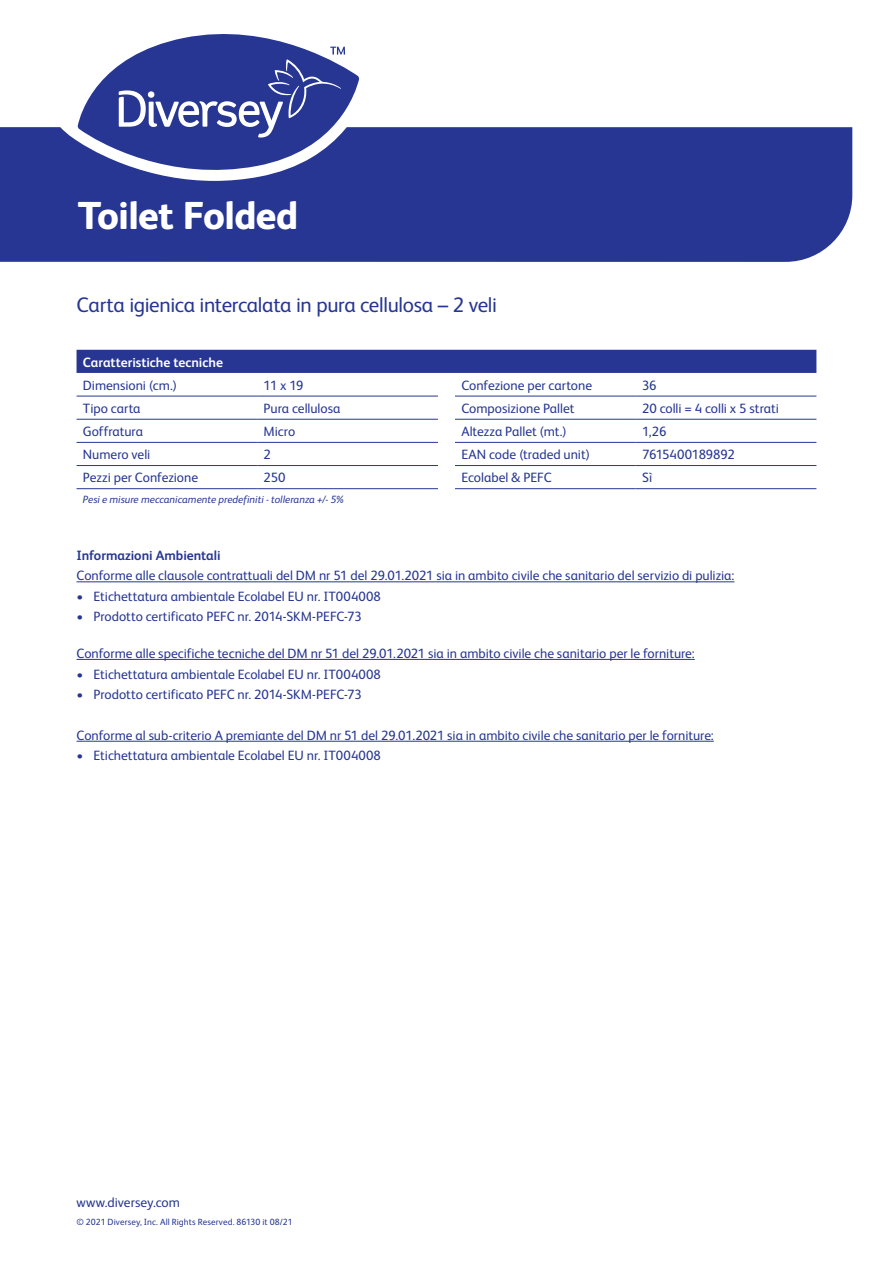
<style>
.page{position:relative;width:893px;height:1263px;background:#fff}
.page>*{position:absolute;margin:0;border:0;box-sizing:border-box;transform-origin:0 0}
.t1{font:800 39px "FS Albert Pro";letter-spacing:-.02em;color:#fff}
.Product_Description{font:21px "FS Albert Pro";letter-spacing:-.02em;color:#263692}
.Maintext{font:13.5px "FS Albert Pro";color:#263692}
.Table_Text{font:13.5px "FS Albert Pro";letter-spacing:-.005em;color:#263692}
.Bullet_Text{font:13.5px "FS Albert Pro";letter-spacing:-.005em;color:#263692}
.Table_Subheads{font:700 13.5px "FS Albert Pro";letter-spacing:-.005em;color:#fff}
.Subheads{font:700 13.5px "FS Albert Pro";letter-spacing:-.005em;color:#263692}
.Table_italic{font:italic 10.5px "FS Albert Pro";color:#263692}
.t2{font:9px "FS Albert Pro";letter-spacing:.01em;color:#263692}
</style>
<div class="page">
<div style="left:0;top:127px;width:852px;height:135px;background:#263692"></div>
<div style="left:77px;top:350px;width:739px;height:23px;background:#263692"></div>
<hr style="left:77px;top:396px;width:180px;height:1px;background:#263692">
<hr style="left:257px;top:396px;width:181px;height:1px;background:#263692">
<hr style="left:455px;top:396px;width:181px;height:1px;background:#263692">
<hr style="left:636px;top:396px;width:180px;height:1px;background:#263692">
<hr style="left:77px;top:419px;width:180px;height:1px;background:#263692">
<hr style="left:257px;top:419px;width:181px;height:1px;background:#263692">
<hr style="left:455px;top:419px;width:181px;height:1px;background:#263692">
<hr style="left:636px;top:419px;width:180px;height:1px;background:#263692">
<hr style="left:77px;top:442px;width:180px;height:1px;background:#263692">
<hr style="left:257px;top:442px;width:181px;height:1px;background:#263692">
<hr style="left:455px;top:442px;width:181px;height:1px;background:#263692">
<hr style="left:636px;top:442px;width:180px;height:1px;background:#263692">
<hr style="left:77px;top:465px;width:180px;height:1px;background:#263692">
<hr style="left:257px;top:465px;width:181px;height:1px;background:#263692">
<hr style="left:455px;top:465px;width:181px;height:1px;background:#263692">
<hr style="left:636px;top:465px;width:180px;height:1px;background:#263692">
<hr style="left:77px;top:488px;width:180px;height:1px;background:#263692">
<hr style="left:257px;top:488px;width:181px;height:1px;background:#263692">
<hr style="left:455px;top:488px;width:181px;height:1px;background:#263692">
<hr style="left:636px;top:488px;width:180px;height:1px;background:#263692">
<hr style="left:77px;top:581px;width:657px;height:1px;background:#263692">
<hr style="left:77px;top:659px;width:618px;height:1px;background:#263692">
<hr style="left:77px;top:741px;width:637px;height:1px;background:#263692">
<svg style="left:58px;top:78px;width:316px;height:103px"></svg>
<svg style="left:78px;top:34px;width:281px;height:148px;fill:#263692"></svg>
<svg style="left:119px;top:47px;width:226px;height:91px;background:#4a58a4"></svg>
<p class="t1" style="left:78px;top:185px;width:222px">Toilet Folded</p>
<p class="Product_Description" style="left:77px;top:290px;width:422px">Carta igienica intercalata in pura cellulosa – 2 veli</p>
<p class="Table_Subheads" style="left:83px;top:352px;width:142px">Caratteristiche tecniche</p>
<p class="Table_Text" style="left:83px;top:375px;width:96px">Dimensioni (cm.)</p>
<p class="Table_Text" style="left:264px;top:375px;width:41px">11 x 19</p>
<p class="Table_Text" style="left:461px;top:375px;width:132px">Confezione per cartone</p>
<p class="Table_Text" style="left:642px;top:375px;width:16px">36</p>
<p class="Table_Text" style="left:83px;top:399px;width:59px">Tipo carta</p>
<p class="Table_Text" style="left:264px;top:399px;width:78px">Pura cellulosa</p>
<p class="Table_Text" style="left:461px;top:399px;width:115px">Composizione Pallet</p>
<p class="Table_Text" style="left:642px;top:399px;width:138px">20 colli = 4 colli x 5 strati</p>
<p class="Table_Text" style="left:83px;top:422px;width:62px">Goffratura</p>
<p class="Table_Text" style="left:264px;top:422px;width:33px">Micro</p>
<p class="Table_Text" style="left:461px;top:422px;width:107px">Altezza Pallet (mt.)</p>
<p class="Table_Text" style="left:642px;top:422px;width:26px">1,26</p>
<p class="Table_Text" style="left:83px;top:445px;width:69px">Numero veli</p>
<p class="Table_Text" style="left:264px;top:445px;width:9px">2</p>
<p class="Table_Text" style="left:461px;top:445px;width:130px">EAN code (traded unit)</p>
<p class="Table_Text" style="left:642px;top:445px;width:94px">7615400189892</p>
<p class="Table_Text" style="left:83px;top:468px;width:117px">Pezzi per Confezione</p>
<p class="Table_Text" style="left:264px;top:468px;width:24px">250</p>
<p class="Table_Text" style="left:461px;top:468px;width:92px">Ecolabel &amp; PEFC</p>
<p class="Table_Text" style="left:642px;top:468px;width:12px">Sì</p>
<p class="Table_italic" style="left:83px;top:492px;width:263px">Pesi e misure meccanicamente predefiniti - tolleranza +/- 5%</p>
<p class="Subheads" style="left:77px;top:546px;width:146px">Informazioni Ambientali</p>
<p class="Maintext" style="left:77px;top:566px;width:659px">Conforme alle clausole contrattuali del DM nr 51 del 29.01.2021 sia in ambito civile che sanitario del servizio di pulizia:</p>
<p class="Maintext" style="left:77px;top:587px;width:306px">• Etichettatura ambientale Ecolabel EU nr. IT004008</p>
<p class="Maintext" style="left:77px;top:607px;width:287px">• Prodotto certificato PEFC nr. 2014-SKM-PEFC-73</p>
<p class="Bullet_Text" style="left:77px;top:644px;width:620px">Conforme alle specifiche tecniche del DM nr 51 del 29.01.2021 sia in ambito civile che sanitario per le forniture:</p>
<p class="Maintext" style="left:77px;top:664px;width:306px">• Etichettatura ambientale Ecolabel EU nr. IT004008</p>
<p class="Maintext" style="left:77px;top:685px;width:287px">• Prodotto certificato PEFC nr. 2014-SKM-PEFC-73</p>
<p class="Bullet_Text" style="left:77px;top:726px;width:639px">Conforme al sub-criterio A premiante del DM nr 51 del 29.01.2021 sia in ambito civile che sanitario per le forniture:</p>
<p class="Maintext" style="left:77px;top:746px;width:306px">• Etichettatura ambientale Ecolabel EU nr. IT004008</p>
<p class="Maintext" style="left:77px;top:1193px;width:105px">www.diversey.com</p>
<p class="t2" style="left:77px;top:1215px;width:218px">© 2021 Diversey, Inc. All Rights Reserved. 86130 it 08/21</p>
</div>
